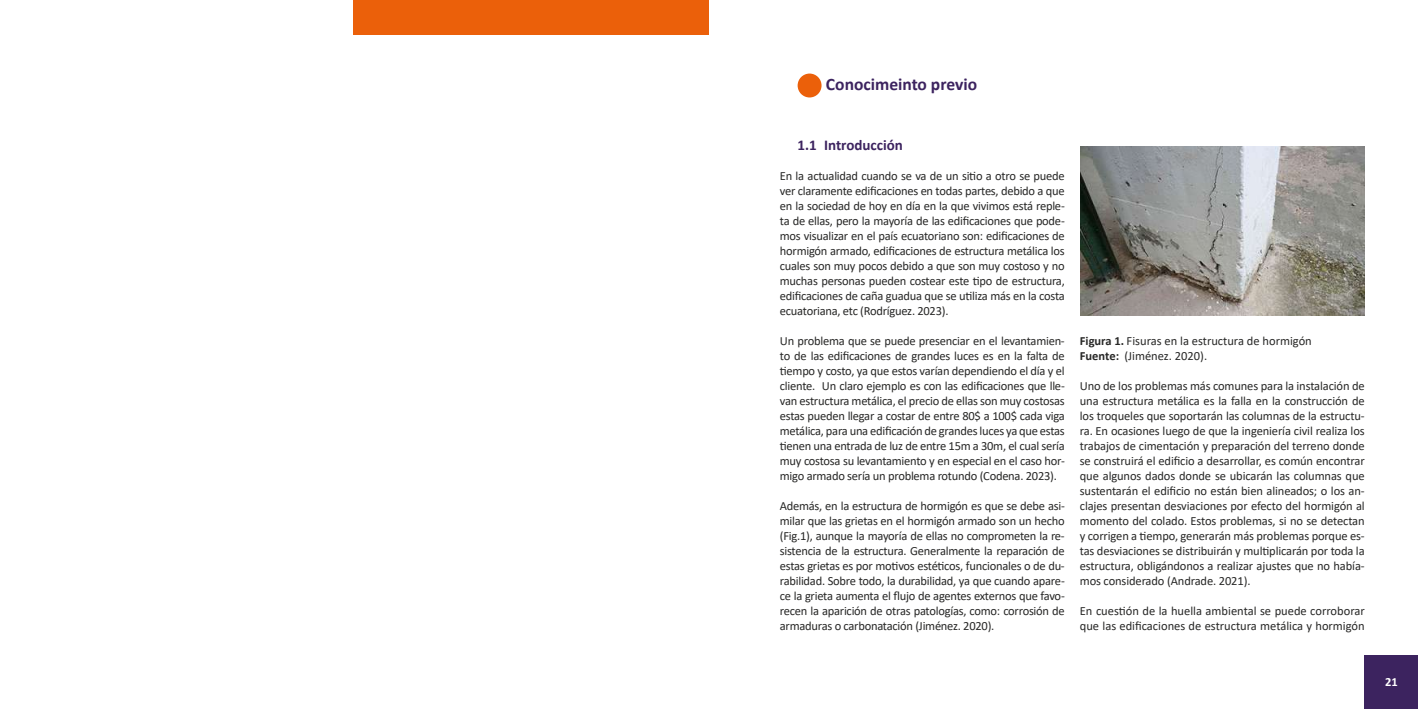
<style>
.page{position:relative;width:1418px;height:709px;background:#fff}
.page>*{position:absolute;margin:0;border:0;box-sizing:border-box;transform-origin:0 0}
.t1{font:700 17.5px "Calibri";color:#3c235f}
.t2{font:700 15px "Calibri";color:#3c235f}
.t3{font:12.5px/15px "Calibri";letter-spacing:-.01em;color:#282827;text-align:justify}
.t4{font:700 12.5px "Calibri";color:#fff}
.s1{font-weight:700}
</style>
<div class="page">
<div style="left:353px;top:0;width:356px;height:34px;background:#eb600a"></div>
<div style="left:1364px;top:656px;width:53px;height:53px;background:#3c235f"></div>
<img style="left:1080px;top:147px;width:284px;height:168px">
<div style="left:797px;top:74px;width:24px;height:23px;background:#eb600a;border-radius:50%"></div>
<h1 class="t1" style="left:803px;top:72px;width:175px">1. Conocimeinto previo</h1>
<p class="t2" style="left:797px;top:134px;width:107px">1.1 Introducción</p>
<p class="t3" style="left:780px;top:168px;width:286px">En la actualidad cuando se va de un sitio a otro se puede ver claramente edificaciones en todas partes, debido a que en la sociedad de hoy en día en la que vivimos está reple&shy;ta de ellas, pero la mayoría de las edificaciones que pode&shy;mos visualizar en el país ecuatoriano son: edificaciones de hormigón armado, edificaciones de estructura metálica los cuales son muy pocos debido a que son muy costoso y no muchas personas pueden costear este tipo de estructura, edificaciones de caña guadua que se utiliza más en la costa ecuatoriana, etc (Rodríguez. 2023).</p>
<p class="t3" style="left:780px;top:333px;width:286px">Un problema que se puede presenciar en el levantamien&shy;to de las edificaciones de grandes luces es en la falta de tiempo y costo, ya que estos varían dependiendo el día y el cliente. Un claro ejemplo es con las edificaciones que lle&shy;van estructura metálica, el precio de ellas son muy costosas estas pueden llegar a costar de entre 80$ a 100$ cada viga metálica, para una edificación de grandes luces ya que estas tienen una entrada de luz de entre 15m a 30m, el cual sería muy costosa su levantamiento y en especial en el caso hor&shy;migo armado sería un problema rotundo (Codena. 2023).</p>
<p class="t3" style="left:780px;top:498px;width:286px">Además, en la estructura de hormigón es que se debe asi&shy;milar que las grietas en el hormigón armado son un hecho (Fig.1), aunque la mayoría de ellas no comprometen la re&shy;sistencia de la estructura. Generalmente la reparación de estas grietas es por motivos estéticos, funcionales o de du&shy;rabilidad. Sobre todo, la durabilidad, ya que cuando apare&shy;ce la grieta aumenta el flujo de agentes externos que favo&shy;recen la aparición de otras patologías, como: corrosión de armaduras o carbonatación (Jiménez. 2020).</p>
<p class="t3" style="left:1079px;top:333px;width:233px"><span class="s1">Figura 1.</span> Fisuras en la estructura de hormigón<br><span class="s1">Fuente:</span> (Jiménez. 2020).</p>
<p class="t3" style="left:1079px;top:378px;width:286px">Uno de los problemas más comunes para la instalación de una estructura metálica es la falla en la construcción de los troqueles que soportarán las columnas de la estructu&shy;ra. En ocasiones luego de que la ingeniería civil realiza los trabajos de cimentación y preparación del terreno donde se construirá el edificio a desarrollar, es común encontrar que algunos dados donde se ubicarán las columnas que sustentarán el edificio no están bien alineados; o los an&shy;clajes presentan desviaciones por efecto del hormigón al momento del colado. Estos problemas, si no se detectan y corrigen a tiempo, generarán más problemas porque es&shy;tas desviaciones se distribuirán y multiplicarán por toda la estructura, obligándonos a realizar ajustes que no había&shy;mos considerado (Andrade. 2021).</p>
<p class="t3" style="left:1079px;top:603px;width:286px">En cuestión de la huella ambiental se puede corroborar que las edificaciones de estructura metálica y hormigón</p>
<p class="t4" style="left:1384px;top:673px;width:14px">21</p>
</div>
